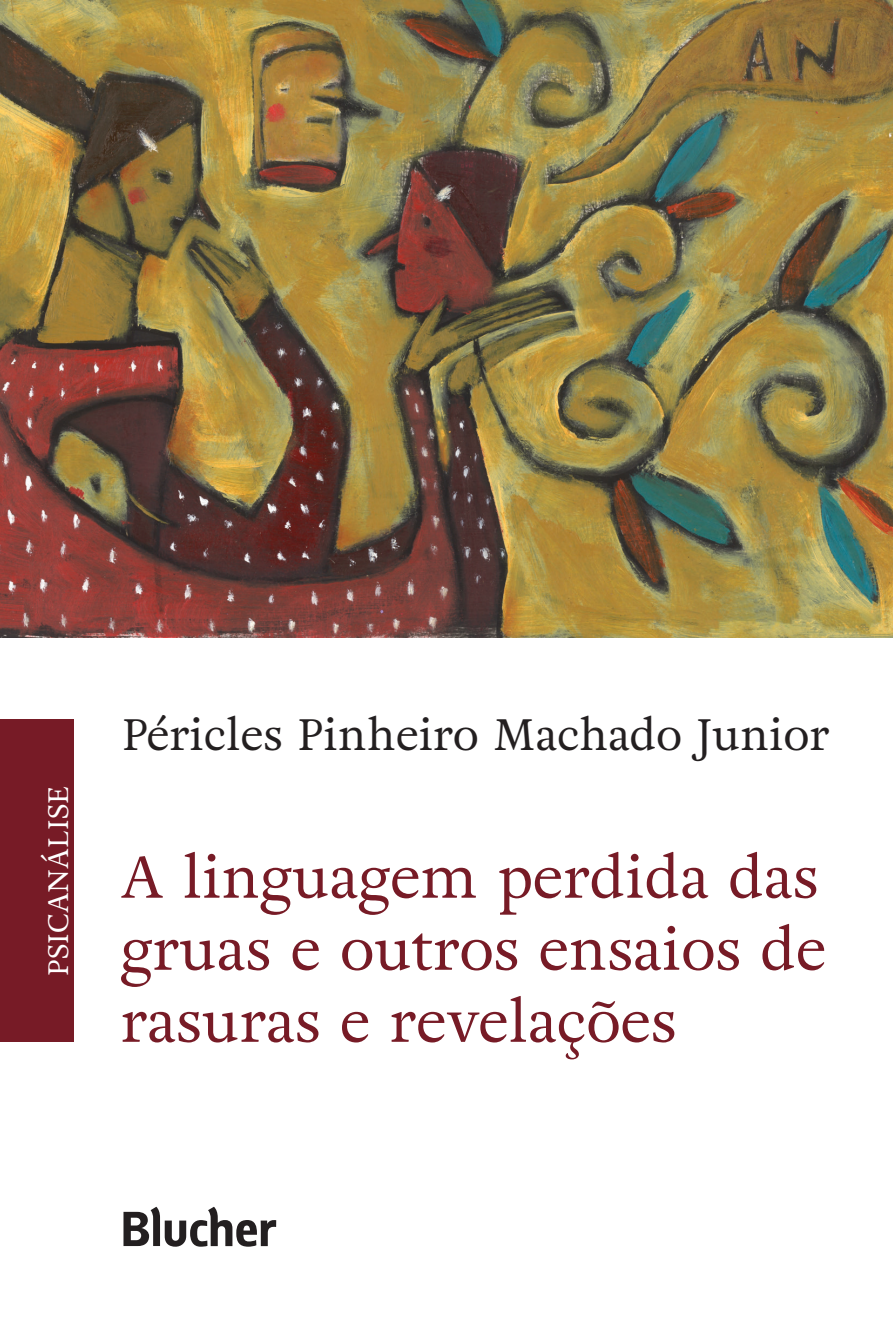
<style>
.page{position:relative;width:893px;height:1340px;background:#fff}
.page>*{position:absolute;margin:0;border:0;box-sizing:border-box;transform-origin:0 0}
.t1{font:58.5px/72px "Adriane Text";color:#771b26}
.t2{font:43.88px "Adriane Text";color:#231f20}
.t3{font:28.12px "Adriane Text";color:#fff}
</style>
<div class="page">
<img style="left:0;top:0;width:893px;height:637px">
<svg style="left:123px;top:1206px;width:153px;height:40px"></svg>
<div style="left:0;top:719px;width:74px;height:323px;background:#771b26"></div>
<p class="t3" style="left:39px;top:975px;width:191px;rotate:-90deg">PSICANÁLISE</p>
<p class="t2" style="left:122px;top:704px;width:709px">Péricles Pinheiro Machado Junior</p>
<p class="t1" style="left:121px;top:840px;width:707px">A linguagem perdida das gruas e outros ensaios de rasuras e revelações</p>
</div>
